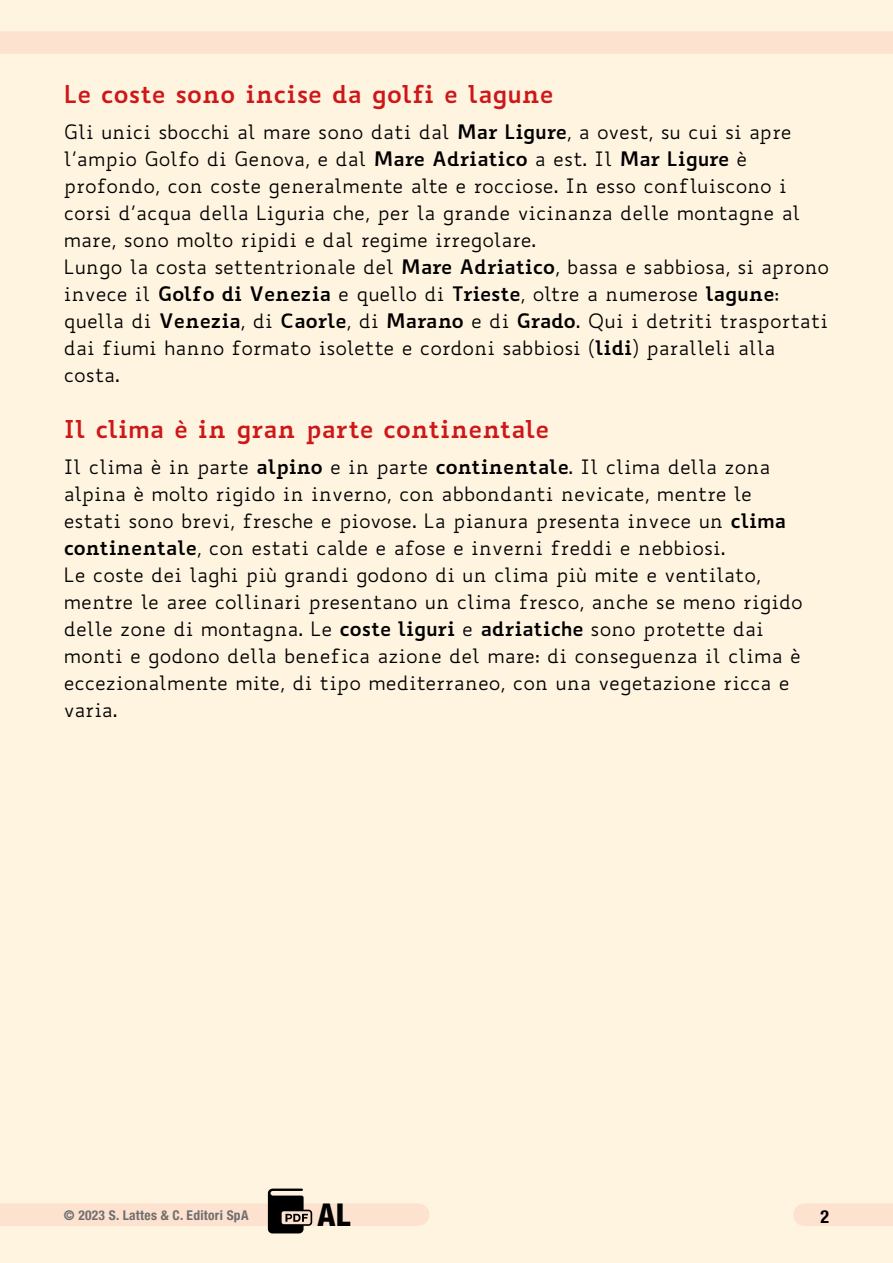
<style>
.page{position:relative;width:893px;height:1263px;background:#fff4e0}
.page>*{position:absolute;margin:0;border:0;box-sizing:border-box;transform-origin:0 0}
.t1{font:800 condensed 31.5px "Helvetica Neue LT Std";color:#000}
.t2{font:700 24px "Biancoenero";letter-spacing:-.015em;color:#cd1719}
.t3{font:19.5px/27px "Biancoenero";letter-spacing:-.005em;color:#000}
.t4{font:700 condensed 18px "Helvetica Neue LT Std";color:#000}
.t5{font:700 condensed 13.5px "Helvetica Neue LT Std";letter-spacing:.02em;color:#706f6f}
.s1{font-weight:700}
</style>
<div class="page">
<div style="left:0;top:1203px;width:418px;height:23px;background:#fde2cf"></div>
<div style="left:0;top:31px;width:893px;height:23px;background:#fde2cf"></div>
<div style="left:804px;top:1203px;width:89px;height:23px;background:#fde2cf"></div>
<svg style="left:268px;top:1188px;width:44px;height:45px"></svg>
<p class="t2" style="left:64px;top:73px;width:491px">Le coste sono incise da golfi e lagune</p>
<p class="t3" style="left:64px;top:118px;width:767px">Gli unici sbocchi al mare sono dati dal <span class="s1">Mar Ligure</span>, a ovest, su cui si apre l’ampio Golfo di Genova, e dal <span class="s1">Mare Adriatico</span> a est. Il <span class="s1">Mar Ligure</span> è profondo, con coste generalmente alte e rocciose. In esso confluiscono i corsi d’acqua della Liguria che, per la grande vicinanza delle montagne al mare, sono molto ripidi e dal regime irregolare.<br>Lungo la costa settentrionale del <span class="s1">Mare Adriatico</span>, bassa e sabbiosa, si aprono invece il <span class="s1">Golfo di Venezia</span> e quello di <span class="s1">Trieste</span>, oltre a numerose <span class="s1">lagune</span>: quella di <span class="s1">Venezia</span>, di <span class="s1">Caorle</span>, di <span class="s1">Marano</span> e di <span class="s1">Grado</span>. Qui i detriti trasportati dai fiumi hanno formato isolette e cordoni sabbiosi (<span class="s1">lidi</span>) paralleli alla costa.</p>
<p class="t2" style="left:64px;top:408px;width:487px">Il clima è in gran parte continentale</p>
<p class="t3" style="left:64px;top:453px;width:741px">Il clima è in parte <span class="s1">alpino</span> e in parte <span class="s1">continentale</span>. Il clima della zona alpina è molto rigido in inverno, con abbondanti nevicate, mentre le estati sono brevi, fresche e piovose. La pianura presenta invece un <span class="s1">clima continentale</span>, con estati calde e afose e inverni freddi e nebbiosi.<br>Le coste dei laghi più grandi godono di un clima più mite e ventilato, mentre le aree collinari presentano un clima fresco, anche se meno rigido delle zone di montagna. Le <span class="s1">coste liguri</span> e <span class="s1">adriatiche</span> sono protette dai monti e godono della benefica azione del mare: di conseguenza il clima è eccezionalmente mite, di tipo mediterraneo, con una vegetazione ricca e varia.</p>
<p class="t5" style="left:64px;top:1206px;width:186px">© 2023 S. Lattes &amp; C. Editori SpA</p>
<h1 class="t1" style="left:318px;top:1195px;width:34px">AL</h1>
<p class="t4" style="left:820px;top:1206px;width:10px">2</p>
</div>
